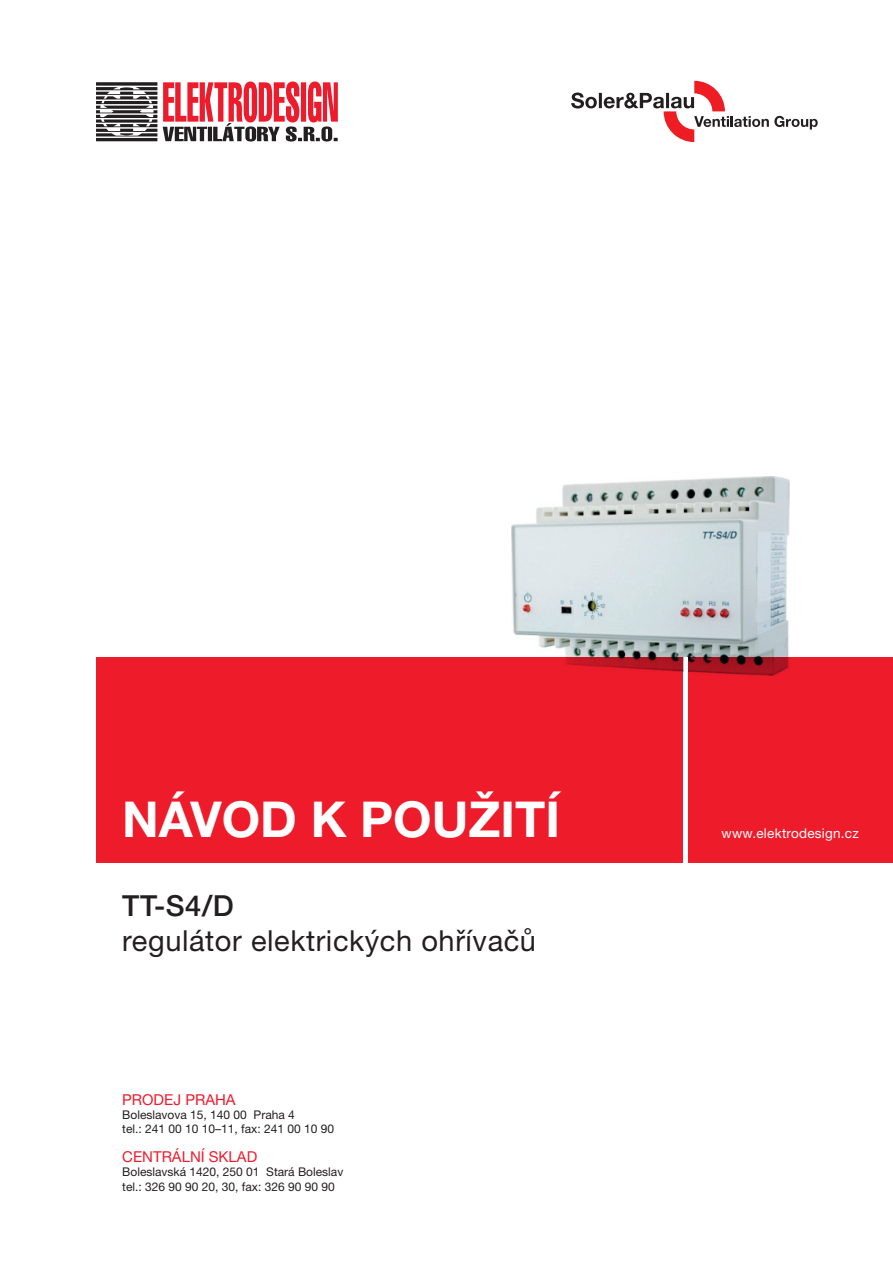
<style>
.page{position:relative;width:893px;height:1263px;background:#fff}
.page>*{position:absolute;margin:0;border:0;box-sizing:border-box;transform-origin:0 0}
.t1{font:700 49.5px "Helvetica Neue LT Pro";color:#fff}
.t2{font:28.95px "Helvetica Neue LT Pro";letter-spacing:.02em;color:#231f20}
.t3{font:500 28.95px "Helvetica Neue LT Pro";color:#231f20}
.t4{font:15px "Helvetica Neue LT Pro";color:#ee1b2d}
.t5{font:13.5px "Helvetica Neue LT Pro";letter-spacing:.02em;color:#fff}
.t6{font:12px/14.4px "Helvetica Neue LT Pro";color:#231f20}
</style>
<div class="page">
<img style="left:511px;top:476px;width:279px;height:196px">
<div style="left:687px;top:657px;width:206px;height:206px;background:#ee1b2b"></div>
<div style="left:96px;top:657px;width:587px;height:206px;background:#ee1b2b"></div>
<hr style="left:684px;top:657px;width:3px;height:206px;background:#fff">
<svg style="left:163px;top:81px;width:175px;height:61px"></svg>
<svg style="left:96px;top:82px;width:61px;height:59px"></svg>
<svg style="left:571px;top:81px;width:247px;height:61px"></svg>
<h1 class="t1" style="left:122px;top:788px;width:439px">NÁVOD K POUŽITÍ</h1>
<h2 class="t3" style="left:122px;top:888px;width:113px">TT-S4/D</h2>
<h2 class="t2" style="left:122px;top:922px;width:415px">regulátor elektrických ohřívačů</h2>
<p class="t4" style="left:122px;top:1090px;width:115px">PRODEJ PRAHA</p>
<p class="t6" style="left:122px;top:1107px;width:213px">Boleslavova 15, 140 00 Praha 4<br>tel.: 241 00 10 10–11, fax: 241 00 10 90</p>
<p class="t4" style="left:122px;top:1147px;width:136px">CENTRÁLNÍ SKLAD</p>
<p class="t6" style="left:122px;top:1164px;width:223px">Boleslavská 1420, 250 01 Stará Boleslav tel.: 326 90 90 20, 30, fax: 326 90 90 90</p>
<p class="t5" style="left:722px;top:825px;width:139px">www.elektrodesign.cz</p>
</div>
